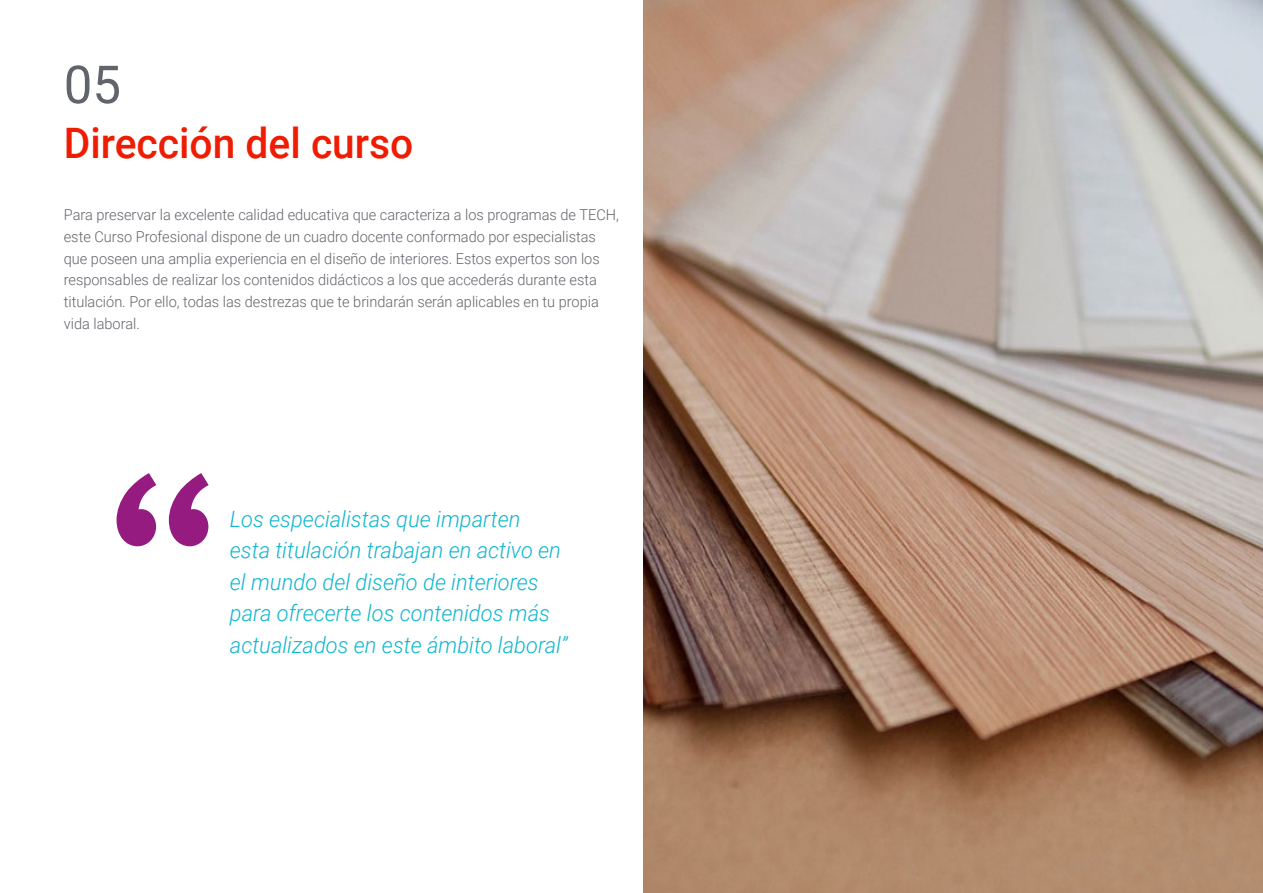
<style>
.page{position:relative;width:1263px;height:893px;background:#fff}
.page>*{position:absolute;margin:0;border:0;box-sizing:border-box;transform-origin:0 0}
.t1{font:52.5px "Roboto";color:#61646a}
.t2{font:500 42px "Roboto";color:#ee1c02}
.t3{font:italic 300 22.5px/31.5px "Roboto";color:#0fb6cf}
.t4{font:300 15px/21.8px "Roboto";color:#61646a}
</style>
<div class="page">
<img style="left:643px;top:0;width:620px;height:893px">
<svg style="left:117px;top:473px;width:92px;height:73px"></svg>
<h1 class="t1" style="left:64px;top:48px;width:59px">05</h1>
<h2 class="t2" style="left:64px;top:114px;width:351px">Dirección del curso</h2>
<p class="t4" style="left:64px;top:203px;width:557px">Para preservar la excelente calidad educativa que caracteriza a los programas de TECH, este Curso Profesional dispone de un cuadro docente conformado por especialistas que poseen una amplia experiencia en el diseño de interiores. Estos expertos son los responsables de realizar los contenidos didácticos a los que accederás durante esta titulación. Por ello, todas las destrezas que te brindarán serán aplicables en tu propia vida laboral.</p>
<h3 class="t3" style="left:230px;top:502px;width:339px">Los especialistas que imparten<br>esta titulación trabajan en activo en el mundo del diseño de interiores para ofrecerte los contenidos más actualizados en este ámbito laboral”</h3>
</div>
